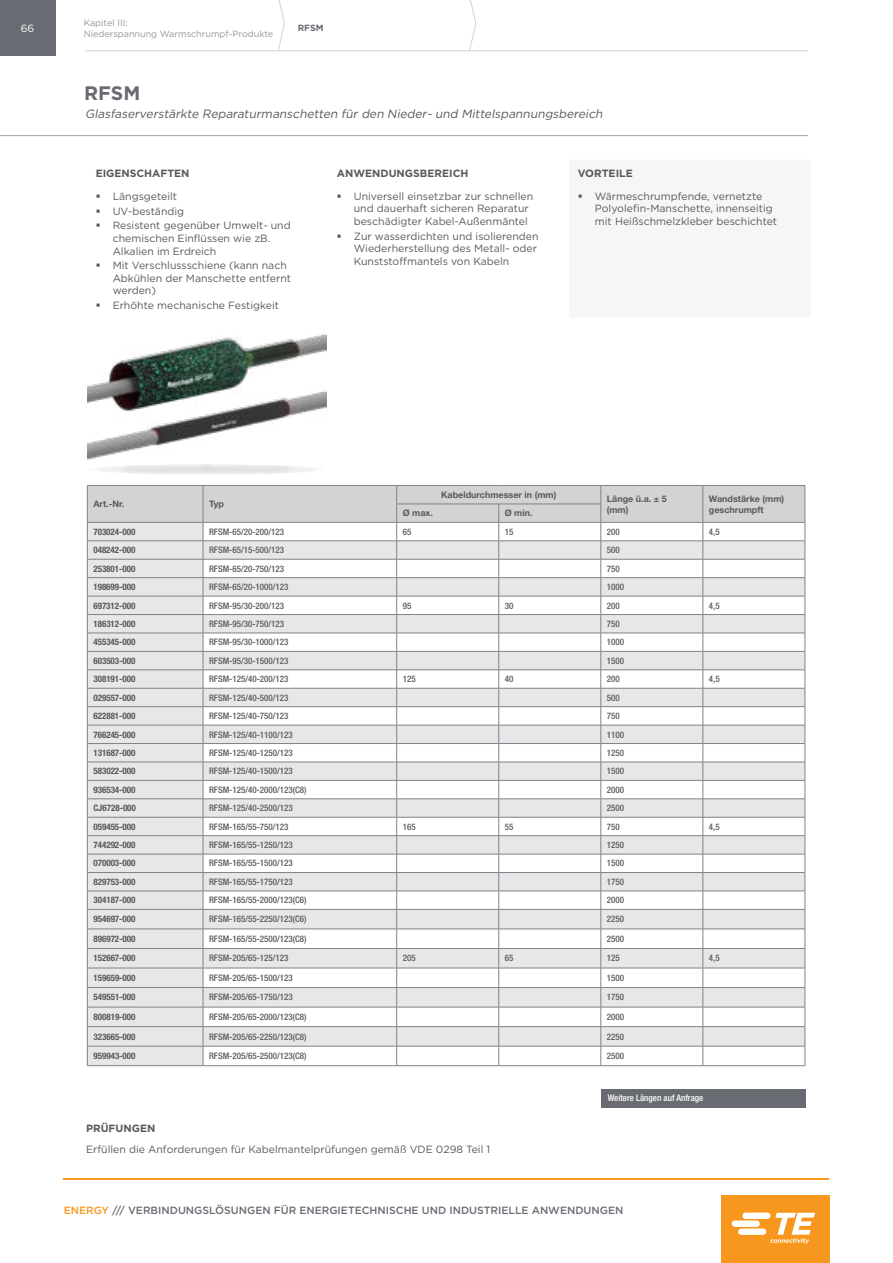
<style>
.page{position:relative;width:893px;height:1263px;background:#fff}
.page>*{position:absolute;margin:0;border:0;box-sizing:border-box;transform-origin:0 0}
.t1{font:700 19.5px "Gotham";color:#696b73}
.t2{font:italic 12px "Gotham";color:#58595b}
.t3{font:10.5px/12.6px "Gotham";color:#58595b}
.t4{font:500 10.5px "Gotham";color:#696b73}
.t5{font:700 10.5px "Gotham";color:#58595b}
.t6{font:10.5px "Gotham";color:#fff}
.t7{font:500 condensed 9px "Helvetica Neue LT Std";color:#58595b}
.t8{font:700 condensed 9px "Helvetica Neue LT Std";color:#58595b}
.t9{font:700 9px/10.8px "Helvetica Neue LT Std";color:#58595b}
.t10{font:9px/10.8px "Gotham";color:#939598}
.t11{font:500 condensed 9px "Helvetica Neue LT Std";color:#fff}
.t12{font:700 9px "Gotham";color:#696b73}
.s1{font-weight:700}
.s2{color:#f8971d}
</style>
<div class="page">
<div style="left:0;top:0;width:55px;height:55px;background:#696b73"></div>
<hr style="left:85px;top:50px;width:723px;height:1px;background:#d1d3d4">
<svg style="left:277px;top:0;width:8px;height:52px"></svg>
<svg style="left:469px;top:0;width:8px;height:52px"></svg>
<hr style="left:64px;top:1178px;width:765px;height:1px;background:#f8971d">
<div style="left:721px;top:1195px;width:108px;height:68px;background:#f8971d"></div>
<svg style="left:732px;top:1212px;width:83px;height:32px"></svg>
<hr style="left:0;top:135px;width:808px;height:1px;background:#a1a1a4">
<svg style="left:87px;top:485px;width:719px;height:580px"></svg>
<hr style="left:87px;top:1065px;width:116px;height:1px;background:#808285">
<hr style="left:203px;top:1065px;width:194px;height:1px;background:#808285">
<hr style="left:397px;top:1065px;width:102px;height:1px;background:#808285">
<hr style="left:499px;top:1065px;width:102px;height:1px;background:#808285">
<hr style="left:601px;top:1065px;width:102px;height:1px;background:#808285">
<hr style="left:703px;top:1065px;width:102px;height:1px;background:#808285">
<img style="left:87px;top:334px;width:239px;height:127px">
<svg style="left:87px;top:464px;width:239px;height:11px;fill:#e9e9e9"></svg>
<div style="left:602px;top:1089px;width:204px;height:18px;background:#696b73"></div>
<p class="t6" style="left:21px;top:22px;width:15px">66</p>
<p class="t10" style="left:84px;top:17px;width:191px">Kapitel III:<br>Niederspannung Warmschrumpf-Produkte</p>
<p class="t12" style="left:298px;top:23px;width:27px">RFSM</p>
<p class="t1" style="left:84px;top:81px;width:58px">RFSM</p>
<p class="t2" style="left:85px;top:107px;width:522px">Glasfaserverstärkte Reparaturmanschetten für den Nieder- und Mittelspannungsbereich</p>
<p class="t5" style="left:96px;top:167px;width:95px">EIGENSCHAFTEN</p>
<p class="t5" style="left:337px;top:167px;width:133px">ANWENDUNGSBEREICH</p>
<p class="t5" style="left:578px;top:167px;width:56px">VORTEILE</p>
<p class="t3" style="left:113px;top:189px;width:180px;line-height:14.7px">Längsgeteilt<br>UV-beständig<br>Resistent gegenüber Umwelt- und</p>
<p class="t3" style="left:113px;top:232px;width:159px">chemischen Einflüssen wie zB.<br>Alkalien im Erdreich</p>
<p class="t3" style="left:113px;top:259px;width:180px">Mit Verschlussschiene (kann nach<br>Abkühlen der Manschette entfernt werden)</p>
<p class="t3" style="left:113px;top:299px;width:168px">Erhöhte mechanische Festigkeit</p>
<p class="t3" style="left:595px;top:190px;width:184px">Wärmeschrumpfende, vernetzte<br>Polyolefin-Manschette, innenseitig mit Heißschmelzkleber beschichtet</p>
<p class="t3" style="left:354px;top:190px;width:181px">Universell einsetzbar zur schnellen und dauerhaft sicheren Reparatur beschädigter Kabel-Außenmäntel</p>
<p class="t3" style="left:354px;top:230px;width:186px">Zur wasserdichten und isolierenden<br>Wiederherstellung des Metall- oder<br>Kunststoffmantels von Kabeln</p>
<p class="t9" style="left:93px;top:498px;width:32px">Art.-Nr.</p>
<p class="t9" style="left:209px;top:498px;width:16px">Typ</p>
<p class="t9" style="left:441px;top:489px;width:117px">Kabeldurchmesser in (mm)</p>
<p class="t9" style="left:607px;top:493px;width:61px">Länge ü.a. ± 5 (mm)</p>
<p class="t9" style="left:709px;top:493px;width:77px">Wandstärke (mm) geschrumpft</p>
<p class="t9" style="left:403px;top:508px;width:32px">Ø max.</p>
<p class="t9" style="left:505px;top:508px;width:29px">Ø min.</p>
<p class="t8" style="left:93px;top:526px;width:44px">703024-000</p>
<p class="t7" style="left:209px;top:526px;width:77px">RFSM-65/20-200/123</p>
<p class="t7" style="left:403px;top:526px;width:10px">65</p>
<p class="t7" style="left:505px;top:526px;width:10px">15</p>
<p class="t7" style="left:607px;top:526px;width:14px">200</p>
<p class="t7" style="left:709px;top:526px;width:12px">4,5</p>
<p class="t8" style="left:93px;top:545px;width:44px">048242-000</p>
<p class="t7" style="left:209px;top:545px;width:77px">RFSM-65/15-500/123</p>
<p class="t7" style="left:607px;top:545px;width:14px">500</p>
<p class="t8" style="left:93px;top:563px;width:44px">253801-000</p>
<p class="t7" style="left:209px;top:563px;width:77px">RFSM-65/20-750/123</p>
<p class="t7" style="left:607px;top:563px;width:14px">750</p>
<p class="t8" style="left:93px;top:581px;width:44px">198699-000</p>
<p class="t7" style="left:209px;top:581px;width:81px">RFSM-65/20-1000/123</p>
<p class="t7" style="left:607px;top:581px;width:19px">1000</p>
<p class="t8" style="left:93px;top:600px;width:44px">697312-000</p>
<p class="t7" style="left:209px;top:600px;width:77px">RFSM-95/30-200/123</p>
<p class="t7" style="left:403px;top:600px;width:10px">95</p>
<p class="t7" style="left:505px;top:600px;width:10px">30</p>
<p class="t7" style="left:607px;top:600px;width:14px">200</p>
<p class="t7" style="left:709px;top:600px;width:12px">4,5</p>
<p class="t8" style="left:93px;top:618px;width:44px">186312-000</p>
<p class="t7" style="left:209px;top:618px;width:77px">RFSM-95/30-750/123</p>
<p class="t7" style="left:607px;top:618px;width:14px">750</p>
<p class="t8" style="left:93px;top:637px;width:44px">455345-000</p>
<p class="t7" style="left:209px;top:637px;width:81px">RFSM-95/30-1000/123</p>
<p class="t7" style="left:607px;top:637px;width:19px">1000</p>
<p class="t8" style="left:93px;top:655px;width:44px">603503-000</p>
<p class="t7" style="left:209px;top:655px;width:81px">RFSM-95/30-1500/123</p>
<p class="t7" style="left:607px;top:655px;width:19px">1500</p>
<p class="t8" style="left:93px;top:674px;width:44px">308191-000</p>
<p class="t7" style="left:209px;top:674px;width:81px">RFSM-125/40-200/123</p>
<p class="t7" style="left:403px;top:674px;width:14px">125</p>
<p class="t7" style="left:505px;top:674px;width:10px">40</p>
<p class="t7" style="left:607px;top:674px;width:14px">200</p>
<p class="t7" style="left:709px;top:674px;width:12px">4,5</p>
<p class="t8" style="left:93px;top:692px;width:44px">029557-000</p>
<p class="t7" style="left:209px;top:692px;width:81px">RFSM-125/40-500/123</p>
<p class="t7" style="left:607px;top:692px;width:14px">500</p>
<p class="t8" style="left:93px;top:710px;width:44px">622881-000</p>
<p class="t7" style="left:209px;top:710px;width:81px">RFSM-125/40-750/123</p>
<p class="t7" style="left:607px;top:710px;width:14px">750</p>
<p class="t8" style="left:93px;top:729px;width:44px">766245-000</p>
<p class="t7" style="left:209px;top:729px;width:85px">RFSM-125/40-1100/123</p>
<p class="t7" style="left:607px;top:729px;width:19px">1100</p>
<p class="t8" style="left:93px;top:747px;width:44px">131687-000</p>
<p class="t7" style="left:209px;top:747px;width:85px">RFSM-125/40-1250/123</p>
<p class="t7" style="left:607px;top:747px;width:19px">1250</p>
<p class="t8" style="left:93px;top:766px;width:44px">583022-000</p>
<p class="t7" style="left:209px;top:766px;width:85px">RFSM-125/40-1500/123</p>
<p class="t7" style="left:607px;top:766px;width:19px">1500</p>
<p class="t8" style="left:93px;top:784px;width:44px">936534-000</p>
<p class="t7" style="left:209px;top:784px;width:99px">RFSM-125/40-2000/123(C8)</p>
<p class="t7" style="left:607px;top:784px;width:19px">2000</p>
<p class="t8" style="left:93px;top:802px;width:44px">CJ6728-000</p>
<p class="t7" style="left:209px;top:803px;width:85px">RFSM-125/40-2500/123</p>
<p class="t7" style="left:607px;top:803px;width:19px">2500</p>
<p class="t8" style="left:93px;top:821px;width:44px">059455-000</p>
<p class="t7" style="left:209px;top:821px;width:81px">RFSM-165/55-750/123</p>
<p class="t7" style="left:403px;top:821px;width:14px">165</p>
<p class="t7" style="left:505px;top:821px;width:10px">55</p>
<p class="t7" style="left:607px;top:821px;width:14px">750</p>
<p class="t7" style="left:709px;top:821px;width:12px">4,5</p>
<p class="t8" style="left:93px;top:839px;width:44px">744292-000</p>
<p class="t7" style="left:209px;top:839px;width:85px">RFSM-165/55-1250/123</p>
<p class="t7" style="left:607px;top:839px;width:19px">1250</p>
<p class="t8" style="left:93px;top:858px;width:44px">070003-000</p>
<p class="t7" style="left:209px;top:858px;width:85px">RFSM-165/55-1500/123</p>
<p class="t7" style="left:607px;top:858px;width:19px">1500</p>
<p class="t8" style="left:93px;top:876px;width:44px">829753-000</p>
<p class="t7" style="left:209px;top:876px;width:85px">RFSM-165/55-1750/123</p>
<p class="t7" style="left:607px;top:876px;width:19px">1750</p>
<p class="t8" style="left:93px;top:895px;width:44px">304187-000</p>
<p class="t7" style="left:209px;top:895px;width:99px">RFSM-165/55-2000/123(C6)</p>
<p class="t7" style="left:607px;top:895px;width:19px">2000</p>
<p class="t8" style="left:93px;top:914px;width:44px">954697-000</p>
<p class="t7" style="left:209px;top:914px;width:99px">RFSM-165/55-2250/123(C6)</p>
<p class="t7" style="left:607px;top:914px;width:19px">2250</p>
<p class="t8" style="left:93px;top:933px;width:44px">896972-000</p>
<p class="t7" style="left:209px;top:933px;width:99px">RFSM-165/55-2500/123(C8)</p>
<p class="t7" style="left:607px;top:933px;width:19px">2500</p>
<p class="t8" style="left:93px;top:953px;width:44px">152667-000</p>
<p class="t7" style="left:209px;top:953px;width:81px">RFSM-205/65-125/123</p>
<p class="t7" style="left:403px;top:953px;width:14px">205</p>
<p class="t7" style="left:505px;top:953px;width:10px">65</p>
<p class="t7" style="left:607px;top:953px;width:14px">125</p>
<p class="t7" style="left:709px;top:953px;width:12px">4,5</p>
<p class="t8" style="left:93px;top:972px;width:44px">159659-000</p>
<p class="t7" style="left:209px;top:972px;width:85px">RFSM-205/65-1500/123</p>
<p class="t7" style="left:607px;top:972px;width:19px">1500</p>
<p class="t8" style="left:93px;top:992px;width:44px">549551-000</p>
<p class="t7" style="left:209px;top:992px;width:85px">RFSM-205/65-1750/123</p>
<p class="t7" style="left:607px;top:992px;width:19px">1750</p>
<p class="t8" style="left:93px;top:1011px;width:44px">800819-000</p>
<p class="t7" style="left:209px;top:1011px;width:99px">RFSM-205/65-2000/123(C8)</p>
<p class="t7" style="left:607px;top:1011px;width:19px">2000</p>
<p class="t8" style="left:93px;top:1031px;width:44px">323665-000</p>
<p class="t7" style="left:209px;top:1031px;width:99px">RFSM-205/65-2250/123(C8)</p>
<p class="t7" style="left:607px;top:1031px;width:19px">2250</p>
<p class="t8" style="left:93px;top:1050px;width:44px">959943-000</p>
<p class="t7" style="left:209px;top:1050px;width:99px">RFSM-205/65-2500/123(C8)</p>
<p class="t7" style="left:607px;top:1050px;width:19px">2500</p>
<p class="t3" style="left:86px;top:1118px;width:406px;line-height:21.1px"><span class="s1">PRÜFUNGEN<br></span>Erfüllen die Anforderungen für Kabelmantelprüfungen gemäß VDE 0298 Teil 1</p>
<p class="t11" style="left:608px;top:1093px;width:97px">Weitere Längen auf Anfrage</p>
<p class="t4" style="left:64px;top:1204px;width:561px"><span class="s2">ENERGY</span> /// VERBINDUNGSLÖSUNGEN FÜR ENERGIETECHNISCHE UND INDUSTRIELLE ANWENDUNGEN</p>
</div>
